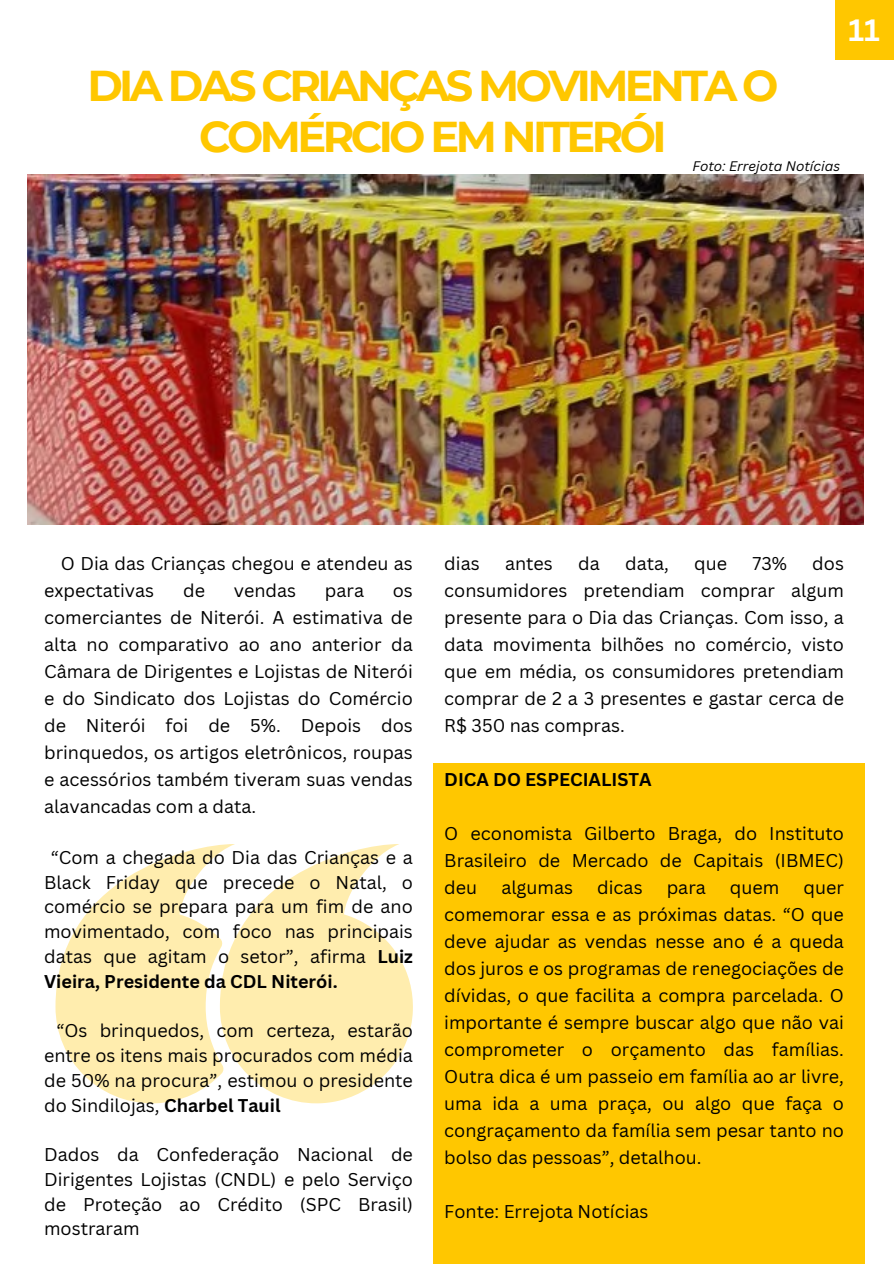
<style>
.page{position:relative;width:894px;height:1264px;background:#fff}
.page>*{position:absolute;margin:0;border:0;box-sizing:border-box;transform-origin:0 0}
.t1{font:700 43.05px/50.6px "Montserrat";letter-spacing:-.085em;color:#ffc700;text-align:center}
.t2{font:700 30px "Canva Sans";color:#fff}
.t3{font:18px/27px "Canva Sans";color:#000;text-align:justify}
.t4{font:700 18px "Canva Sans";color:#000}
.t5{font:italic 13.5px "Canva Sans";color:#000}
.s1{font-weight:700}
</style>
<div class="page">
<div style="left:834px;top:0;width:59px;height:60px;background:#ffc700"></div>
<img style="left:28px;top:174px;width:835px;height:350px">
<div style="left:433px;top:763px;width:430px;height:499px;background:#ffc700"></div>
<svg style="left:55px;top:845px;width:165px;height:258px;fill:#ffedae"></svg>
<svg style="left:220px;top:844px;width:192px;height:259px;fill:#ffedae"></svg>
<h2 class="t2" style="left:848px;top:9px;width:33px">11</h2>
<h1 class="t1" style="left:87px;top:60px;width:692px">DIA DAS CRIANÇAS MOVIMENTA O<br>COMÉRCIO EM NITERÓI</h1>
<h3 class="t5" style="left:692px;top:157px;width:149px">Foto: Errejota Notícias</h3>
<h3 class="t3" style="left:44px;top:549px;width:370px;text-indent:17px">O Dia das Crianças chegou e atendeu as expectativas</h3>
<h3 class="t3" style="left:183px;top:576px;width:23px">de</h3>
<h3 class="t3" style="left:234px;top:576px;width:64px">vendas</h3>
<h3 class="t3" style="left:325px;top:576px;width:41px">para</h3>
<h3 class="t3" style="left:44px;top:576px;width:370px;text-indent:348px">os comerciantes de Niterói. A estimativa de alta no comparativo ao ano anterior da Câmara de Dirigentes e Lojistas de Niterói e do Sindicato dos Lojistas do Comércio de Niterói foi de 5%. Depois dos brinquedos, os artigos eletrônicos, roupas e acessórios também tiveram suas vendas alavancadas com a data.</h3>
<h3 class="t3" style="left:44px;top:844px;width:370px;line-height:24.8px;text-indent:7px">“Com a chegada do Dia das Crianças e a Black Friday que precede o Natal, o comércio se prepara para um fim de ano movimentado, com foco nas principais datas que agitam o setor”, afirma <span class="s1">Luiz Vieira, Presidente da CDL Niterói.</span></h3>
<p class="t3" style="left:44px;top:1017px;width:370px;line-height:24.8px;text-indent:12px">“Os brinquedos, com certeza, estarão entre os itens mais procurados com média de 50% na procura”, estimou o presidente do Sindilojas, <span class="s1">Charbel Tauil</span></p>
<h3 class="t3" style="left:44px;top:1141px;width:370px;line-height:24.8px">Dados da Confederação Nacional de Dirigentes Lojistas (CNDL) e pelo Serviço de Proteção ao Crédito (SPC Brasil) mostraram</h3>
<p class="t3" style="left:444px;top:549px;width:37px">dias</p>
<p class="t3" style="left:505px;top:549px;width:49px">antes</p>
<p class="t3" style="left:578px;top:549px;width:23px">da</p>
<p class="t3" style="left:625px;top:549px;width:45px">data,</p>
<p class="t3" style="left:694px;top:549px;width:34px">que</p>
<p class="t3" style="left:752px;top:549px;width:36px">73%</p>
<p class="t3" style="left:444px;top:549px;width:401px;text-indent:368px">dos consumidores pretendiam comprar algum presente para o Dia das Crianças. Com isso, a data movimenta bilhões no comércio, visto que em média, os consumidores pretendiam comprar de 2 a 3 presentes e gastar cerca de R$ 350 nas compras.</p>
<p class="t4" style="left:444px;top:767px;width:209px">DICA DO ESPECIALISTA</p>
<h3 class="t3" style="left:444px;top:819px;width:401px">O economista Gilberto Braga, do Instituto Brasileiro de Mercado de Capitais (IBMEC) deu</h3>
<h3 class="t3" style="left:501px;top:873px;width:73px">algumas</h3>
<h3 class="t3" style="left:597px;top:873px;width:47px">dicas</h3>
<h3 class="t3" style="left:666px;top:873px;width:41px">para</h3>
<h3 class="t3" style="left:729px;top:873px;width:51px">quem</h3>
<h3 class="t3" style="left:444px;top:873px;width:401px;text-indent:359px">quer comemorar essa e as próximas datas. “O que deve ajudar as vendas nesse ano é a queda dos juros e os programas de renegociações de dívidas, o que facilita a compra parcelada. O importante é sempre buscar algo que não vai comprometer o orçamento das famílias.<br>Outra dica é um passeio em família ao ar livre, uma ida a uma praça, ou algo que faça o congraçamento da família sem pesar tanto no bolso das pessoas”, detalhou.</h3>
<h3 class="t3" style="left:444px;top:1197px;width:206px">Fonte: Errejota Notícias</h3>
</div>
